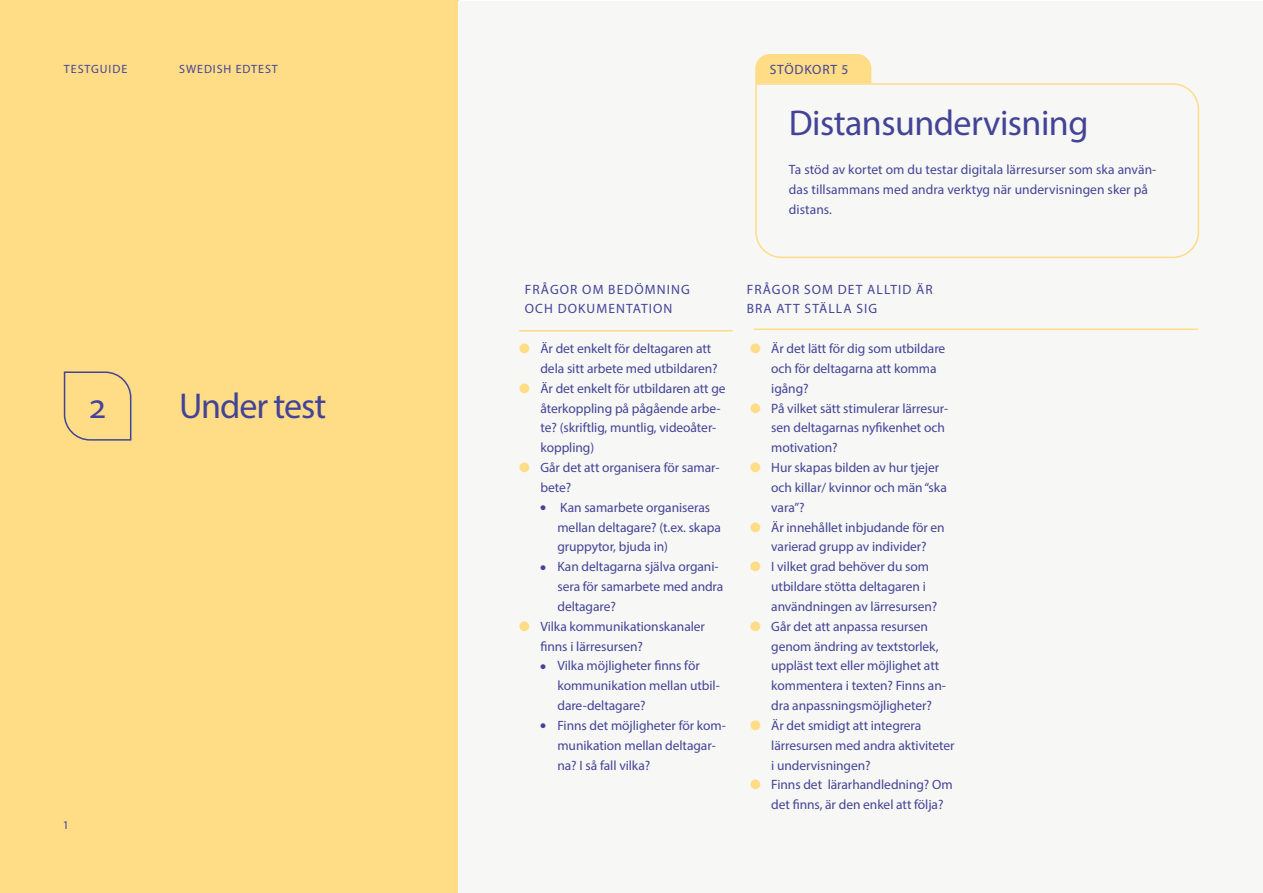
<style>
.page{position:relative;width:1263px;height:893px;background:#fff}
.page>*{position:absolute;margin:0;border:0;box-sizing:border-box;transform-origin:0 0}
.Sidrubrik{font:36px "Myriad Pro";letter-spacing:-.015em;color:#434497}
.Faktabrödtext{font:13.5px/19.8px "Myriad Pro";letter-spacing:-.005em;color:#434497}
.Frågerubrik{font:13.5px/19.8px "Myriad Pro";letter-spacing:.08em;color:#434497}
.Rubrik___Stödkort{font:13.5px "Myriad Pro";letter-spacing:.06em;color:#434497}
.t1{font:12px "Myriad Pro";letter-spacing:.08em;color:#434497}
.s1{color:#ffdc86}
</style>
<div class="page">
<div style="left:0;top:0;width:459px;height:893px;background:#ffdc86"></div>
<div style="left:459px;top:1px;width:804px;height:892px;background:#f7f7f5"></div>
<svg style="left:63px;top:371px;width:69px;height:70px"></svg>
<hr style="left:519px;top:330px;width:214px;height:1px;background:#ffdc86">
<hr style="left:754px;top:328px;width:444px;height:2px;background:#ffdc86">
<svg style="left:755px;top:82px;width:445px;height:177px"></svg>
<div style="left:755px;top:54px;width:116px;height:29px;background:#ffdc86"></div>
<p class="t1" style="left:64px;top:61px;width:65px">TESTGUIDE</p>
<p class="t1" style="left:179px;top:61px;width:100px">SWEDISH EDTEST</p>
<h1 class="Sidrubrik" style="left:88px;top:384px;width:21px">2</h1>
<h1 class="Sidrubrik" style="left:179px;top:384px;width:149px">Under test</h1>
<p class="t1" style="left:64px;top:818px;width:5px">1</p>
<p class="Rubrik___Stödkort" style="left:770px;top:61px;width:80px">STÖDKORT 5</p>
<p class="Sidrubrik" style="left:789px;top:101px;width:301px">Distansundervisning</p>
<p class="Faktabrödtext" style="left:789px;top:160px;width:369px">Ta stöd av kortet om du testar digitala lärresurser som ska använ&shy;das tillsammans med andra verktyg när undervisningen sker på distans.</p>
<p class="Frågerubrik" style="left:525px;top:279px;width:166px">FRÅGOR OM BEDÖMNING<br>OCH DOKUMENTATION</p>
<p class="Frågerubrik" style="left:747px;top:279px;width:188px">FRÅGOR SOM DET ALLTID ÄR<br>BRA ATT STÄLLA SIG</p>
<p class="Faktabrödtext" style="left:540px;top:338px;width:179px;text-indent:-21px"><span class="s1">●</span> Är det enkelt för deltagaren att dela sitt arbete med utbildaren?</p>
<p class="Faktabrödtext" style="left:540px;top:378px;width:187px;text-indent:-21px"><span class="s1">●</span> Är det enkelt för utbildaren att ge återkoppling på pågående arbe&shy;te? (skriftlig, muntlig, videoåter&shy;koppling)</p>
<p class="Faktabrödtext" style="left:540px;top:457px;width:181px;text-indent:-21px"><span class="s1">●</span> Går det att organisera för samar&shy;bete?</p>
<p class="Faktabrödtext" style="left:557px;top:497px;width:165px;text-indent:-17px">● Kan samarbete organiseras mellan deltagare? (t.ex. skapa gruppytor, bjuda in)</p>
<p class="Faktabrödtext" style="left:557px;top:557px;width:167px;text-indent:-17px">● Kan deltagarna själva organi&shy;sera för samarbete med andra deltagare?</p>
<p class="Faktabrödtext" style="left:540px;top:616px;width:166px;text-indent:-21px"><span class="s1">●</span> Vilka kommunikationskanaler finns i lärresursen?</p>
<p class="Faktabrödtext" style="left:557px;top:656px;width:164px;text-indent:-17px">● Vilka möjligheter finns för kommunikation mellan utbil&shy;dare-deltagare?</p>
<p class="Faktabrödtext" style="left:557px;top:715px;width:170px;text-indent:-17px">● Finns det möjligheter för kom&shy;munikation mellan deltagar&shy;na? I så fall vilka?</p>
<p class="Faktabrödtext" style="left:771px;top:338px;width:176px;text-indent:-21px"><span class="s1">●</span> Är det lätt för dig som utbildare och för deltagarna att komma igång?</p>
<p class="Faktabrödtext" style="left:771px;top:398px;width:178px;text-indent:-21px"><span class="s1">●</span> På vilket sätt stimulerar lärresur&shy;sen deltagarnas nyfikenhet och motivation?</p>
<p class="Faktabrödtext" style="left:771px;top:457px;width:177px;text-indent:-21px"><span class="s1">●</span> Hur skapas bilden av hur tjejer och killar/ kvinnor och män “ska vara”?</p>
<p class="Faktabrödtext" style="left:750px;top:517px;width:196px;text-align:center"><span class="s1">●</span> Är innehållet inbjudande för en varierad grupp av individer?</p>
<p class="Faktabrödtext" style="left:771px;top:557px;width:168px;text-indent:-21px"><span class="s1">●</span> I vilket grad behöver du som utbildare stötta deltagaren i användningen av lärresursen?</p>
<p class="Faktabrödtext" style="left:771px;top:616px;width:176px;text-indent:-21px"><span class="s1">●</span> Går det att anpassa resursen genom ändring av textstorlek, uppläst text eller möjlighet att kommentera i texten? Finns an&shy;dra anpassningsmöjligheter?</p>
<p class="Faktabrödtext" style="left:771px;top:715px;width:185px;text-indent:-21px"><span class="s1">●</span> Är det smidigt att integrera lärresursen med andra aktiviteter i undervisningen?</p>
<p class="Faktabrödtext" style="left:771px;top:775px;width:183px;text-indent:-21px"><span class="s1">●</span> Finns det lärarhandledning? Om det finns, är den enkel att följa?</p>
</div>
